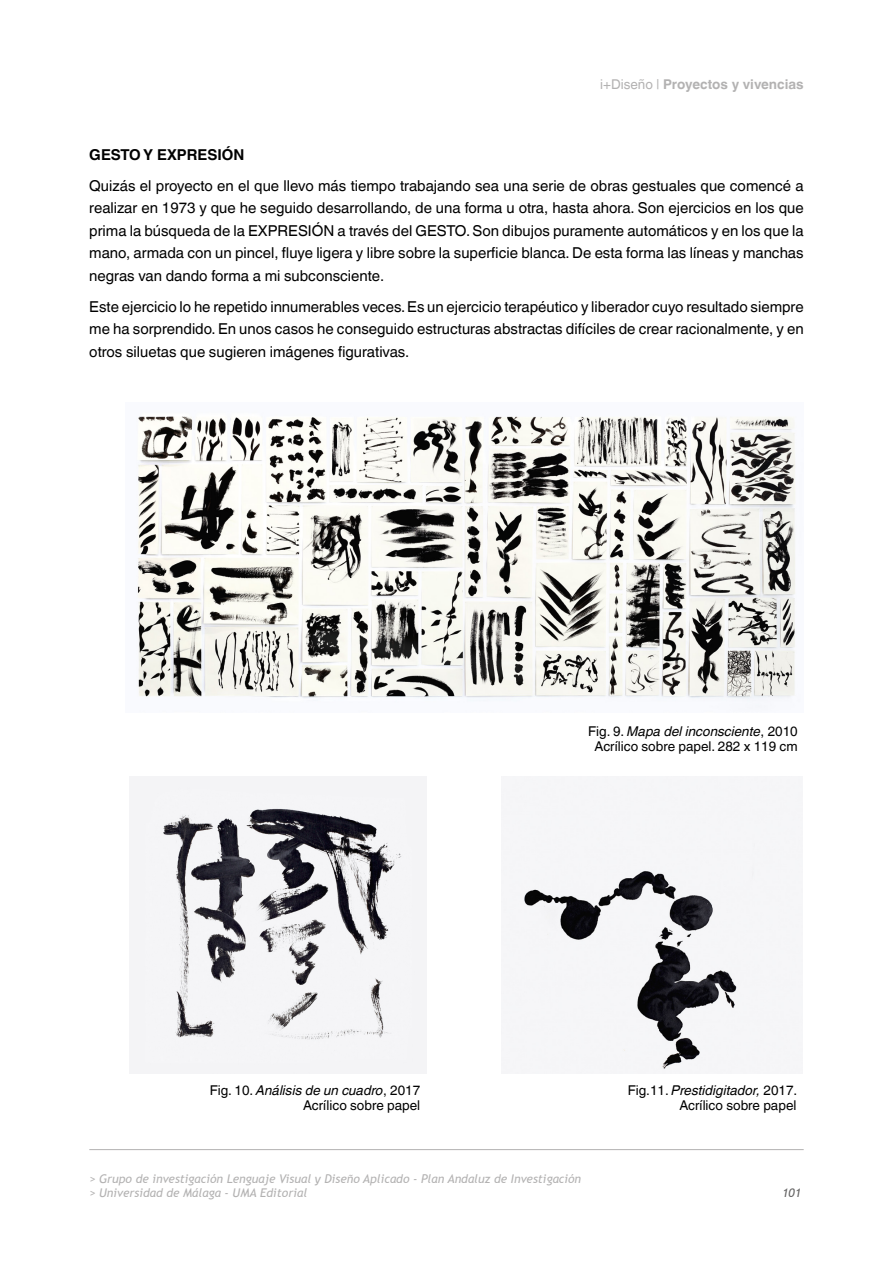
<style>
.page{position:relative;width:893px;height:1263px;background:#fff}
.page>*{position:absolute;margin:0;border:0;box-sizing:border-box;transform-origin:0 0}
.t1{font:15px/22.5px "Helvetica World";color:#000;text-align:justify}
.t2{font:700 15px "Helvetica World";color:#000}
.t3{font:13.5px/15px "Helvetica World";color:#000;text-align:right}
.t4{font:700 13.5px "Helvetica World";color:#b3b2b2}
.t5{font:italic 12px/14.4px "Trebuchet MS";color:#b3b2b2}
.t6{font:italic 12px "Trebuchet MS";color:#646363}
.s1{font-weight:400}
.s2{font-style:italic}
</style>
<div class="page">
<hr style="left:89px;top:1149px;width:715px;height:1px;background:#b3b2b2">
<img style="left:137px;top:416px;width:658px;height:291px">
<img style="left:130px;top:776px;width:296px;height:297px">
<img style="left:501px;top:776px;width:301px;height:297px">
<p class="t4" style="left:600px;top:77px;width:205px"><span class="s1">i+Diseño |</span> Proyectos y vivencias</p>
<p class="t2" style="left:89px;top:146px;width:157px">GESTO Y EXPRESIÓN</p>
<p class="t1" style="left:89px;top:174px;width:716px">Quizás el proyecto en el que llevo más tiempo trabajando sea una serie de obras gestuales que comencé a realizar en 1973 y que he seguido desarrollando, de una forma u otra, hasta ahora. Son ejercicios en los que prima la búsqueda de la EXPRESIÓN a través del GESTO. Son dibujos puramente automáticos y en los que la mano, armada con un pincel, fluye ligera y libre sobre la superficie blanca. De esta forma las líneas y manchas negras van dando forma a mi subconsciente.</p>
<p class="t1" style="left:89px;top:295px;width:716px">Este ejercicio lo he repetido innumerables veces. Es un ejercicio terapéutico y liberador cuyo resultado siempre me ha sorprendido. En unos casos he conseguido estructuras abstractas difíciles de crear racionalmente, y en otros siluetas que sugieren imágenes figurativas.</p>
<p class="t3" style="left:588px;top:724px;width:211px;text-align:center">Fig. 9. <span class="s2">Mapa del inconsciente</span>, 2010<br>Acrílico sobre papel. 282 x 119 cm</p>
<p class="t3" style="left:210px;top:1083px;width:212px">Fig. 10. <span class="s2">Análisis de un cuadro</span>, 2017<br>Acrílico sobre papel</p>
<p class="t3" style="left:628px;top:1083px;width:171px">Fig.11. <span class="s2">Prestidigitador,</span> 2017.<br>Acrílico sobre papel</p>
<p class="t5" style="left:89px;top:1171px;width:493px">&gt; Grupo de investigación Lenguaje Visual y Diseño Aplicado - Plan Andaluz de Investigación &gt; Universidad de Málaga - UMA Editorial</p>
<p class="t6" style="left:782px;top:1186px;width:20px">101</p>
</div>
